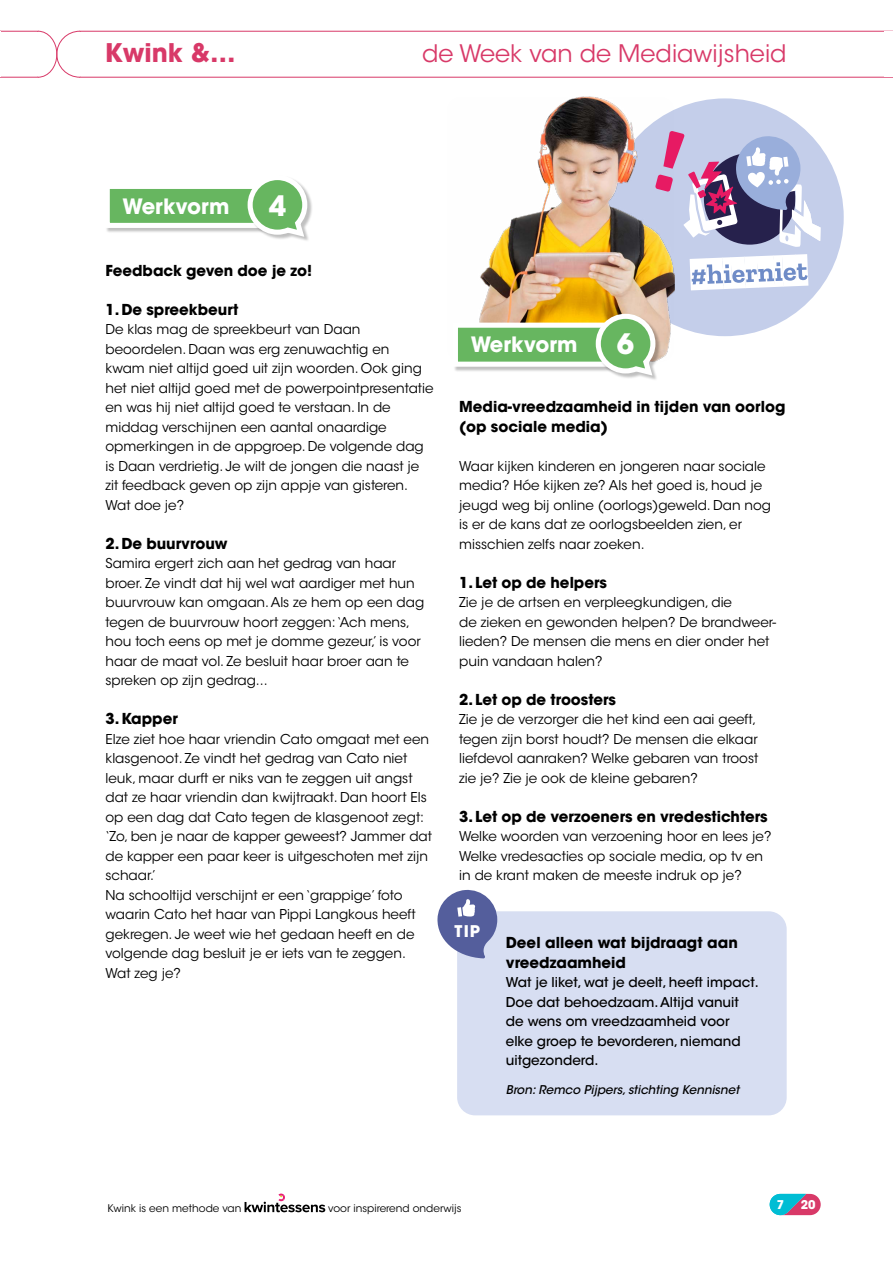
<style>
.page{position:relative;width:893px;height:1263px;background:#fff}
.page>*{position:absolute;margin:0;border:0;box-sizing:border-box;transform-origin:0 0}
.t1{font:700 28.05px "ITC Avant Garde Std";color:#fff}
.t2{font:700 25.5px "ITC Avant Garde Std";color:#d83968}
.t3{font:24px "ITC Avant Garde Std";color:#d83968}
.t4{font:700 21px "ITC Avant Garde Std";color:#fff}
.t5{font:700 16.05px "ITC Avant Garde Std";color:#fff}
.t6{font:700 15px/19.5px "ITC Avant Garde Std";color:#000}
.t7{font:13.5px/19.5px "ITC Avant Garde Std";color:#000}
.t8{font:500 13.5px/19.5px "ITC Avant Garde Std";color:#000}
.t9{font:italic 500 12px "ITC Avant Garde Std";color:#000}
.t10{font:700 12px "ITC Avant Garde Std";color:#fff}
.t11{font:10.5px "ITC Avant Garde Std";color:#000}
</style>
<div class="page">
<svg style="left:0;top:31px;width:893px;height:47px"></svg>
<svg style="left:770px;top:1194px;width:51px;height:22px"></svg>
<svg style="left:245px;top:1193px;width:80px;height:19px"></svg>
<hr style="left:0;top:31px;width:1px;height:46px;background:#fff">
<div style="left:884px;top:31px;width:9px;height:46px;background:#fff"></div>
<div style="left:606px;top:98px;width:238px;height:238px;background:#c4ceea;border-radius:50%"></div>
<svg style="left:690px;top:254px;width:118px;height:36px"></svg>
<img style="left:479px;top:96px;width:196px;height:263px">
<div style="left:106px;top:184px;width:169px;height:50px;background:#000;opacity:.25"></div>
<div style="left:107px;top:186px;width:159px;height:39px;background:#67b660"></div>
<div style="left:105px;top:184px;width:164px;height:44px;border:5px solid #fff"></div>
<div style="left:248px;top:176px;width:65px;height:66px;background:#000;opacity:.25"></div>
<svg style="left:245px;top:176px;width:65px;height:64px"></svg>
<svg style="left:655px;top:131px;width:165px;height:116px"></svg>
<div style="left:454px;top:323px;width:169px;height:49px;background:#000;opacity:.25"></div>
<div style="left:455px;top:325px;width:159px;height:39px;background:#67b660"></div>
<div style="left:453px;top:323px;width:164px;height:44px;border:5px solid #fff"></div>
<div style="left:597px;top:314px;width:64px;height:67px;background:#000;opacity:.25"></div>
<svg style="left:593px;top:311px;width:65px;height:68px"></svg>
<div style="left:457px;top:911px;width:330px;height:204px;background:#d7def2;border-radius:18px"></div>
<svg style="left:437px;top:889px;width:60px;height:69px"></svg>
<h2 class="t2" style="left:105px;top:36px;width:132px">Kwink &amp;…</h2>
<h3 class="t3" style="left:422px;top:38px;width:366px">de Week van de Mediawijsheid</h3>
<h3 class="t4" style="left:123px;top:192px;width:108px">Werkvorm</h3>
<h1 class="t1" style="left:269px;top:187px;width:19px">4</h1>
<p class="t6" style="left:106px;top:260px;width:208px">Feedback geven doe je zo!</p>
<p class="t6" style="left:106px;top:299px;width:134px">1. De spreekbeurt</p>
<p class="t7" style="left:106px;top:320px;width:330px">De klas mag de spreekbeurt van Daan beoordelen. Daan was erg zenuwachtig en<br>kwam niet altijd goed uit zijn woorden. Ook ging het niet altijd goed met de powerpointpresentatie en was hij niet altijd goed te verstaan. In de middag verschijnen een aantal onaardige opmerkingen in de appgroep. De volgende dag is Daan verdrietig. Je wilt de jongen die naast je zit feedback geven op zijn appje van gisteren.<br>Wat doe je?</p>
<p class="t6" style="left:106px;top:533px;width:124px">2. De buurvrouw</p>
<p class="t7" style="left:106px;top:554px;width:320px">Samira ergert zich aan het gedrag van haar broer. Ze vindt dat hij wel wat aardiger met hun buurvrouw kan omgaan. Als ze hem op een dag tegen de buurvrouw hoort zeggen: ‘Ach mens, hou toch eens op met je domme gezeur,’ is voor haar de maat vol. Ze besluit haar broer aan te spreken op zijn gedrag...</p>
<p class="t6" style="left:106px;top:709px;width:74px">3. Kapper</p>
<p class="t7" style="left:106px;top:729px;width:328px">Elze ziet hoe haar vriendin Cato omgaat met een klasgenoot. Ze vindt het gedrag van Cato niet leuk, maar durft er niks van te zeggen uit angst dat ze haar vriendin dan kwijtraakt. Dan hoort Els op een dag dat Cato tegen de klasgenoot zegt: ‘Zo, ben je naar de kapper geweest? Jammer dat de kapper een paar keer is uitgeschoten met zijn schaar.’<br>Na schooltijd verschijnt er een ‘grappige’ foto waarin Cato het haar van Pippi Langkous heeft gekregen. Je weet wie het gedaan heeft en de volgende dag besluit je er iets van te zeggen.<br>Wat zeg je?</p>
<h3 class="t4" style="left:471px;top:331px;width:108px">Werkvorm</h3>
<h1 class="t1" style="left:617px;top:326px;width:19px">6</h1>
<p class="t6" style="left:459px;top:397px;width:328px">Media-vreedzaamheid in tijden van oorlog (op sociale media)</p>
<p class="t7" style="left:459px;top:456px;width:313px">Waar kijken kinderen en jongeren naar sociale media? Hóe kijken ze? Als het goed is, houd je jeugd weg bij online (oorlogs)geweld. Dan nog is er de kans dat ze oorlogsbeelden zien, er misschien zelfs naar zoeken.</p>
<p class="t6" style="left:459px;top:572px;width:149px">1. Let op de helpers</p>
<p class="t7" style="left:459px;top:593px;width:318px">Zie je de artsen en verpleegkundigen, die<br>de zieken en gewonden helpen? De brandweer&shy;lieden? De mensen die mens en dier onder het puin vandaan halen?</p>
<p class="t6" style="left:459px;top:689px;width:158px">2. Let op de troosters</p>
<p class="t7" style="left:459px;top:710px;width:301px">Zie je de verzorger die het kind een aai geeft, tegen zijn borst houdt? De mensen die elkaar liefdevol aanraken? Welke gebaren van troost zie je? Zie je ook de kleine gebaren?</p>
<p class="t6" style="left:459px;top:806px;width:310px">3. Let op de verzoeners en vredestichters</p>
<p class="t7" style="left:459px;top:827px;width:314px">Welke woorden van verzoening hoor en lees je?<br>Welke vredesacties op sociale media, op tv en in de krant maken de meeste indruk op je?</p>
<p class="t5" style="left:455px;top:920px;width:27px">TIP</p>
<p class="t6" style="left:506px;top:933px;width:234px">Deel alleen wat bijdraagt aan vreedzaamheid</p>
<p class="t8" style="left:506px;top:972px;width:254px">Wat je liket, wat je deelt, heeft impact.<br>Doe dat behoedzaam. Altijd vanuit de wens om vreedzaamheid voor elke groep te bevorderen, niemand uitgezonderd.</p>
<p class="t9" style="left:506px;top:1082px;width:235px">Bron: Remco Pijpers, stichting Kennisnet</p>
<p class="t11" style="left:107px;top:1202px;width:136px">Kwink is een methode van</p>
<p class="t11" style="left:328px;top:1202px;width:135px">voor inspirerend onderwijs</p>
<p class="t10" style="left:777px;top:1196px;width:9px">7</p>
<p class="t10" style="left:801px;top:1196px;width:16px">20</p>
</div>
